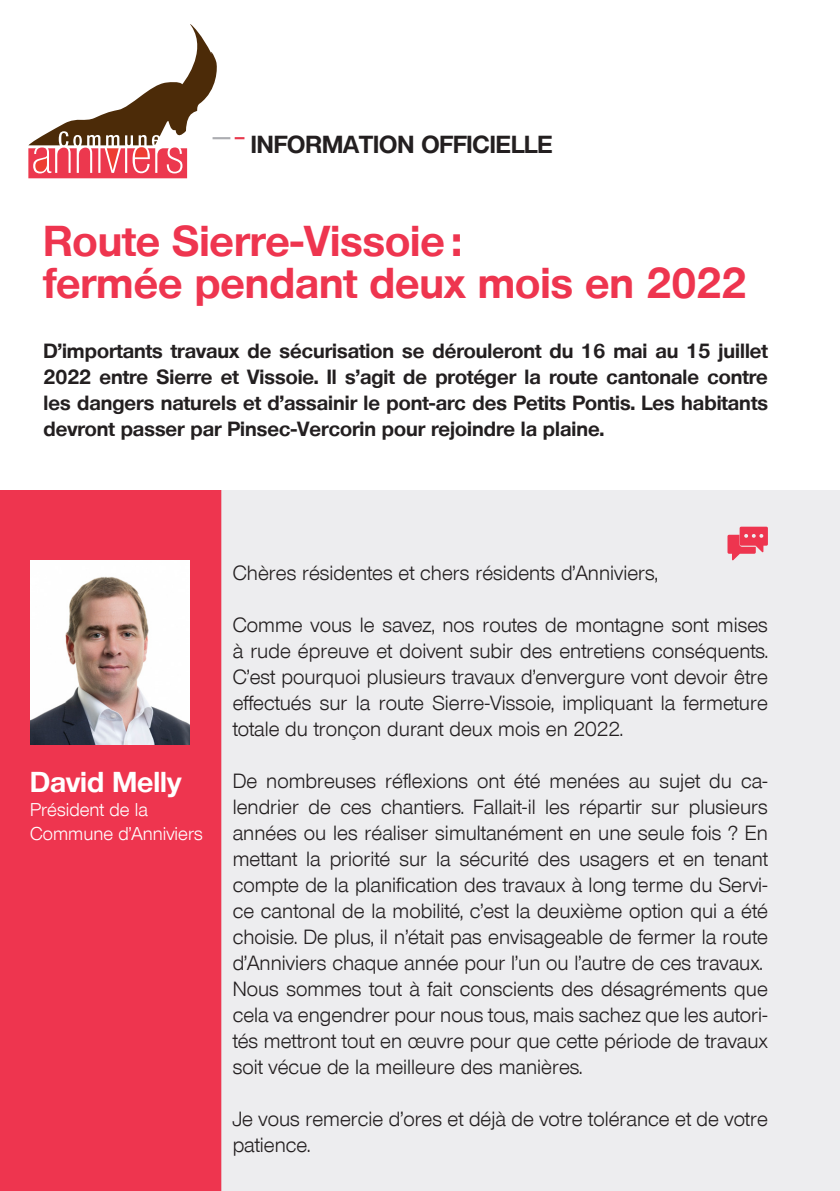
<style>
.page{position:relative;width:840px;height:1191px;background:#fff}
.page>*{position:absolute;margin:0;border:0;box-sizing:border-box;transform-origin:0 0}
.t1{font:700 42px/42px "Olnova";color:#ee354f}
.t2{font:700 28px "Olnova";color:#fff}
.t3{font:700 24px "Olnova";color:#231f20}
.t4{font:20px/26px "Olnova";color:#231f20}
.t5{font:700 20px/26px "Olnova";color:#231f20;text-align:justify}
.t6{font:18px/24px "Olnova";color:#fff}
</style>
<div class="page">
<div style="left:0;top:490px;width:221px;height:701px;background:#ee354f"></div>
<svg style="left:28px;top:24px;width:216px;height:154px"></svg>
<div style="left:221px;top:490px;width:618px;height:701px;background:#ededef"></div>
<img style="left:30px;top:560px;width:159px;height:184px">
<svg style="left:727px;top:526px;width:40px;height:34px"></svg>
<p class="t3" style="left:251px;top:130px;width:303px">INFORMATION OFFICIELLE</p>
<h1 class="t1" style="left:43px;top:220px;width:704px">Route Sierre-Vissoie :<br>fermée pendant deux mois en 2022</h1>
<p class="t5" style="left:43px;top:337px;width:725px">D’importants travaux de sécurisation se dérouleront du 16 mai au 15 juillet 2022 entre Sierre et Vissoie. Il s’agit de protéger la route cantonale contre les dangers naturels et d’assainir le pont-arc des Petits Pontis. Les habitants devront passer par Pinsec-Vercorin pour rejoindre la plaine.</p>
<h2 class="t2" style="left:30px;top:765px;width:153px">David Melly</h2>
<p class="t6" style="left:30px;top:797px;width:174px">Président de la<br>Commune d’Anniviers</p>
<p class="t4" style="left:232px;top:559px;width:426px">Chères résidentes et chers résidents d’Anniviers,</p>
<p class="t4" style="left:232px;top:611px;width:536px;text-align:justify">Comme vous le savez, nos routes de montagne sont mises à rude épreuve et doivent subir des entretiens conséquents.<br>C’est pourquoi plusieurs travaux d’envergure vont devoir être effectués sur la route Sierre-Vissoie, impliquant la fermeture totale du tronçon durant deux mois en 2022.</p>
<p class="t4" style="left:232px;top:767px;width:536px">De nombreuses réflexions ont été menées au sujet du ca&shy;lendrier de ces chantiers. Fallait-il les répartir sur plusieurs années ou les réaliser simultanément en une seule fois ? En mettant la priorité sur la sécurité des usagers et en tenant compte de la planification des travaux à long terme du Servi&shy;ce cantonal de la mobilité, c’est la deuxième option qui a été choisie. De plus, il n’était pas envisageable de fermer la route d’Anniviers chaque année pour l’un ou l’autre de ces travaux.<br>Nous sommes tout à fait conscients des désagréments que cela va engendrer pour nous tous, mais sachez que les autori&shy;tés mettront tout en œuvre pour que cette période de travaux soit vécue de la meilleure des manières.</p>
<p class="t4" style="left:232px;top:1105px;width:536px">Je vous remercie d’ores et déjà de votre tolérance et de votre patience.</p>
</div>
